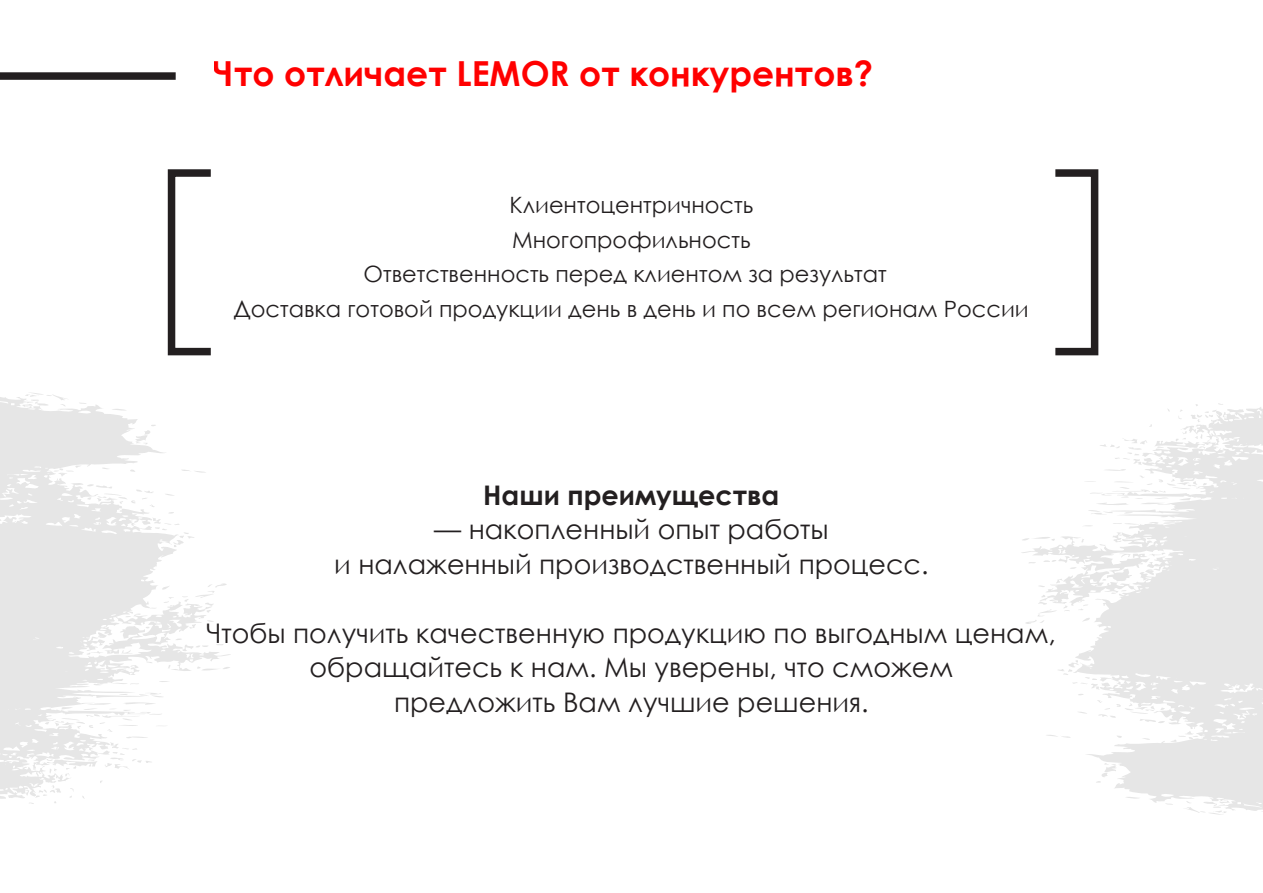
<style>
.page{position:relative;width:1263px;height:893px;background:#fff}
.page>*{position:absolute;margin:0;border:0;box-sizing:border-box;transform-origin:0 0}
.t1{font:700 34.5px "Century Gothic";color:#f00}
.t2{font:27px/34.5px "Century Gothic";color:#231f20;text-align:center}
.t3{font:700 27px "Century Gothic";color:#231f20}
.t4{font:22.5px/34.5px "Century Gothic";color:#231f20;text-align:center}
</style>
<div class="page">
<svg style="left:1021px;top:344px;width:242px;height:471px"></svg>
<svg style="left:0;top:347px;width:231px;height:457px"></svg>
<div style="left:0;top:72px;width:176px;height:8px;background:#231f20"></div>
<div style="left:168px;top:169px;width:47px;height:186px;border:8px solid #231f20"></div>
<div style="left:1052px;top:169px;width:46px;height:186px;border:8px solid #231f20"></div>
<p class="t1" style="left:213px;top:47px;width:662px">Что отличает LEMOR от конкурентов?</p>
<p class="t4" style="left:234px;top:187px;width:796px">Клиентоцентричность<br>Многопрофильность<br>Ответственность перед клиентом за результат<br>Доставка готовой продукции день в день и по всем регионам России</p>
<p class="t3" style="left:483px;top:474px;width:298px">Наши преимущества</p>
<p class="t2" style="left:334px;top:512px;width:596px">— накопленный опыт работы<br>и налаженный производственный процесс.</p>
<p class="t2" style="left:207px;top:615px;width:850px">Чтобы получить качественную продукцию по выгодным ценам, обращайтесь к нам. Мы уверены, что сможем<br>предложить Вам лучшие решения.</p>
</div>
